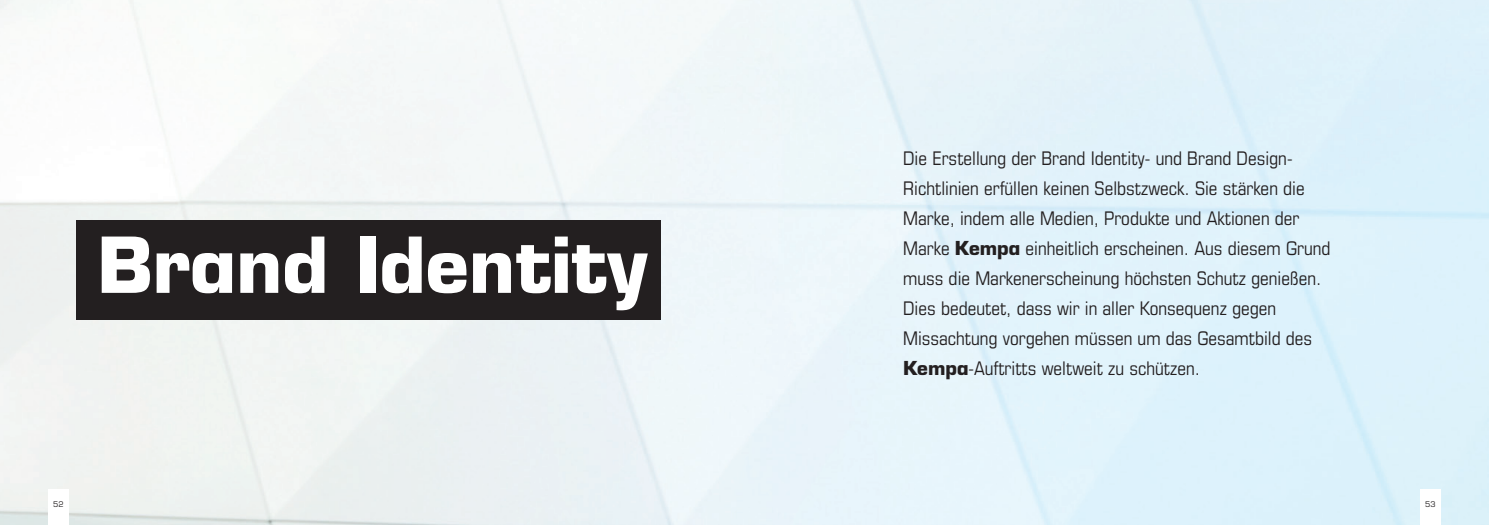
<style>
.page{position:relative;width:1489px;height:525px;background:#fff}
.page>*{position:absolute;margin:0;border:0;box-sizing:border-box;transform-origin:0 0}
.t1{font:700 75px "Kempastile";color:#fff}
.t2{font:condensed 18.75px/30px "Eurostile";color:#231f20}
.t3{font:7.5px "Eurostile";color:#231f20}
.s1{font-family:"Kempastile";font-weight:700;font-stretch:normal}
</style>
<div class="page">
<img style="left:0;top:0;width:1488px;height:524px">
<div style="left:48px;top:489px;width:21px;height:35px;background:#fff"></div>
<div style="left:1419px;top:489px;width:21px;height:35px;background:#fff"></div>
<div style="left:76px;top:220px;width:584px;height:99px;background:#231f20"></div>
<h1 class="t1" style="left:97px;top:219px;width:551px">Brand Identity</h1>
<p class="t2" style="left:903px;top:143px;width:429px">Die Erstellung der Brand Identity- und Brand Design-Richtlinien erfüllen keinen Selbstzweck. Sie stärken die Marke, indem alle Medien, Produkte und Aktionen der Marke <span class="s1">Kempa</span> einheitlich erscheinen. Aus diesem Grund muss die Markenerscheinung höchsten Schutz genießen.<br>Dies bedeutet, dass wir in aller Konsequenz gegen Missachtung vorgehen müssen um das Gesamtbild des <span class="s1">Kempa</span>-Auftritts weltweit zu schützen.</p>
<p class="t3" style="left:53px;top:499px;width:12px">52</p>
<p class="t3" style="left:1425px;top:499px;width:12px">53</p>
</div>
